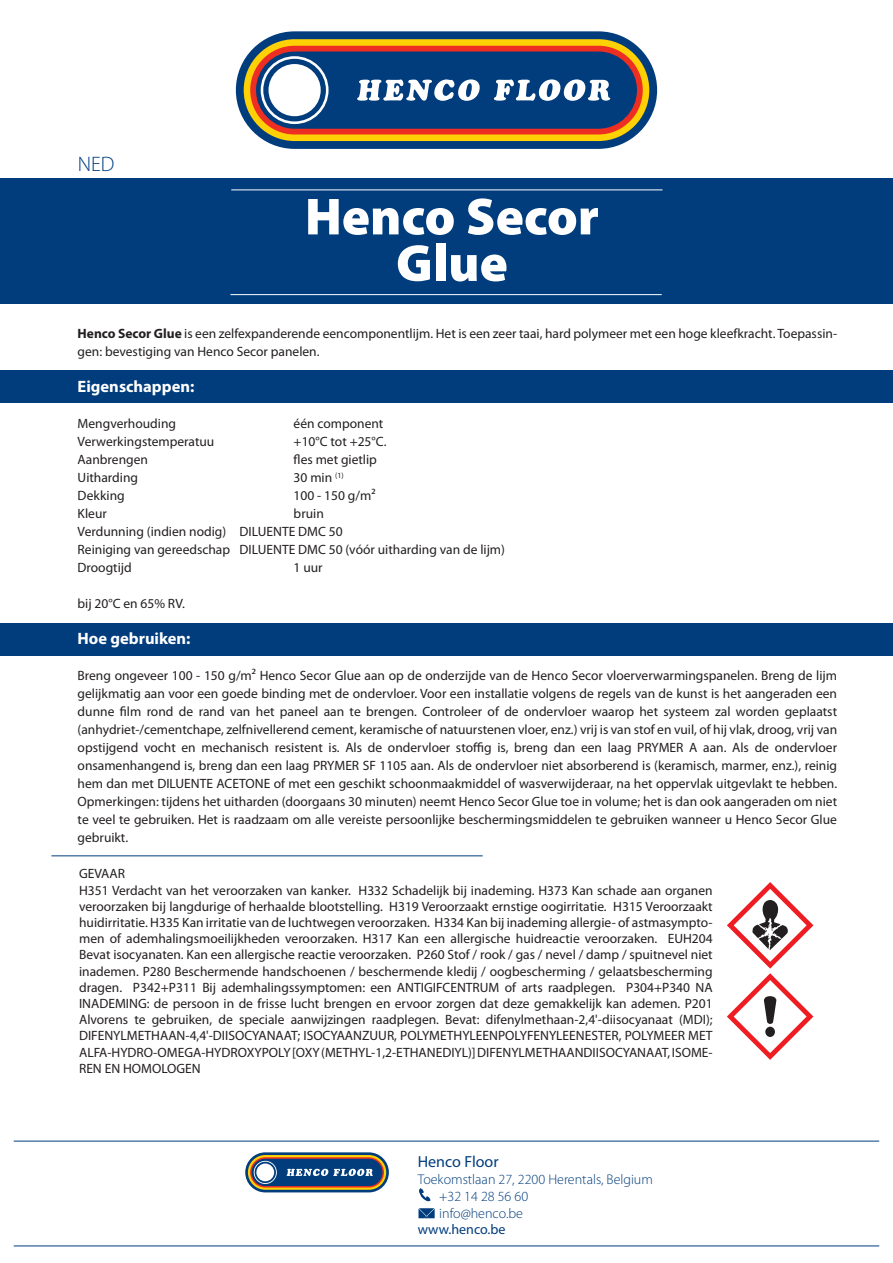
<style>
.page{position:relative;width:893px;height:1263px;background:#fff}
.page>*{position:absolute;margin:0;border:0;box-sizing:border-box;transform-origin:0 0}
.t1{font:900 52.5px/46.5px "Myriad Pro";color:#fff;text-align:center}
.t2{font:300 21px "Myriad Pro";color:#013d7d}
.t3{font:700 16.5px "Myriad Pro";color:#fff}
.t4{font:16.05px "Myriad Pro";color:#013d7d}
.t5{font:300 14.1px/16.8px "Myriad Pro";color:#013d7d}
.t6{font:14.1px "Myriad Pro";color:#013d7d}
.t7{font:13.5px/18px "Myriad Pro";color:#231f20}
.s1{font-weight:700}
</style>
<div class="page">
<div style="left:0;top:623px;width:893px;height:32px;background:#013d7d"></div>
<div style="left:0;top:370px;width:893px;height:32px;background:#013d7d"></div>
<div style="left:0;top:179px;width:893px;height:125px;background:#013d7d"></div>
<div style="left:236px;top:31px;width:421px;height:118px;background:#013d7d;border-radius:59px"></div>
<div style="left:244px;top:39px;width:405px;height:102px;background:#fed105;border-radius:51px"></div>
<div style="left:250px;top:46px;width:393px;height:88px;background:#ee2e22;border-radius:44px"></div>
<div style="left:257px;top:52px;width:379px;height:76px;background:#013d7d;border-radius:38px"></div>
<div style="left:256px;top:52px;width:381px;height:77px;border:2px solid #013d7d;border-radius:38px"></div>
<svg style="left:261px;top:56px;width:68px;height:68px"></svg>
<svg style="left:263px;top:59px;width:63px;height:62px"></svg>
<div style="left:269px;top:64px;width:52px;height:52px;background:#fff;border-radius:50%"></div>
<svg style="left:357px;top:79px;width:123px;height:22px"></svg>
<svg style="left:494px;top:79px;width:116px;height:22px"></svg>
<hr style="left:230px;top:294px;width:432px;height:1px;background:#fff">
<hr style="left:231px;top:190px;width:431px;height:1px;background:#fff">
<svg style="left:418px;top:1208px;width:17px;height:10px"></svg>
<svg style="left:419px;top:1188px;width:11px;height:13px"></svg>
<svg style="left:243px;top:1150px;width:148px;height:45px"></svg>
<svg style="left:245px;top:1152px;width:144px;height:40px"></svg>
<svg style="left:248px;top:1155px;width:138px;height:35px"></svg>
<svg style="left:250px;top:1157px;width:134px;height:30px"></svg>
<div style="left:252px;top:1159px;width:130px;height:26px;background:#013d7d;border-radius:13px"></div>
<div style="left:252px;top:1159px;width:130px;height:27px;border:2px solid #013d7d;border-radius:13px"></div>
<svg style="left:254px;top:1161px;width:23px;height:23px"></svg>
<svg style="left:255px;top:1162px;width:21px;height:21px"></svg>
<div style="left:256px;top:1163px;width:18px;height:18px;background:#fff;border-radius:50%"></div>
<svg style="left:287px;top:1169px;width:86px;height:7px"></svg>
<hr style="left:14px;top:1141px;width:865px;height:1px;background:#013d7d">
<svg style="left:727px;top:882px;width:86px;height:178px"></svg>
<hr style="left:51px;top:855px;width:432px;height:1px;background:#013d7d">
<hr style="left:14px;top:1245px;width:865px;height:1px;background:#013d7d">
<h2 class="t2" style="left:78px;top:152px;width:38px">NED</h2>
<h1 class="t1" style="left:305px;top:191px;width:296px">Henco Secor<br>Glue</h1>
<p class="t7" style="left:78px;top:325px;width:761px"><span class="s1">Henco Secor Glue</span> is een zelfexpanderende eencomponentlijm. Het is een zeer taai, hard polymeer met een hoge kleefkracht. Toepassin&shy;gen: bevestiging van Henco Secor panelen.</p>
<p class="t3" style="left:78px;top:376px;width:118px">Eigenschappen:</p>
<p class="t7" style="left:78px;top:415px;width:100px">Mengverhouding</p>
<p class="t7" style="left:294px;top:415px;width:91px">één component</p>
<p class="t7" style="left:78px;top:433px;width:138px">Verwerkingstemperatuu</p>
<p class="t7" style="left:294px;top:433px;width:94px">+10°C tot +25°C.</p>
<p class="t7" style="left:78px;top:451px;width:72px">Aanbrengen</p>
<p class="t7" style="left:294px;top:451px;width:85px">fles met gietlip</p>
<p class="t7" style="left:78px;top:469px;width:62px">Uitharding</p>
<p class="t7" style="left:294px;top:469px;width:51px">30 min <sup>(1)</sup></p>
<p class="t7" style="left:78px;top:487px;width:49px">Dekking</p>
<p class="t7" style="left:294px;top:487px;width:83px">100 - 150 g/m²</p>
<p class="t7" style="left:78px;top:505px;width:31px">Kleur</p>
<p class="t7" style="left:78px;top:505px;width:429px;text-indent:216px">bruin<br>Verdunning (indien nodig) DILUENTE DMC 50<br>Reiniging van gereedschap DILUENTE DMC 50 (vóór uitharding van de lijm)<br>Droogtijd</p>
<p class="t7" style="left:294px;top:559px;width:31px">1 uur</p>
<p class="t7" style="left:78px;top:595px;width:109px">bij 20°C en 65% RV.</p>
<p class="t3" style="left:78px;top:628px;width:114px">Hoe gebruiken:</p>
<p class="t7" style="left:78px;top:667px;width:761px;text-align:justify">Breng ongeveer 100 - 150 g/m² Henco Secor Glue aan op de onderzijde van de Henco Secor vloerverwarmingspanelen. Breng de lijm gelijkmatig aan voor een goede binding met de ondervloer. Voor een installatie volgens de regels van de kunst is het aangeraden een dunne film rond de rand van het paneel aan te brengen. Controleer of de ondervloer waarop het systeem zal worden geplaatst (anhydriet-/cementchape, zelfnivellerend cement, keramische of natuurstenen vloer, enz.) vrij is van stof en vuil, of hij vlak, droog, vrij van opstijgend vocht en mechanisch resistent is. Als de ondervloer stoffig is, breng dan een laag PRYMER A aan. Als de ondervloer onsamenhangend is, breng dan een laag PRYMER SF 1105 aan. Als de ondervloer niet absorberend is (keramisch, marmer, enz.), reinig hem dan met DILUENTE ACETONE of met een geschikt schoonmaakmiddel of wasverwijderaar, na het oppervlak uitgevlakt te hebben.<br>Opmerkingen: tijdens het uitharden (doorgaans 30 minuten) neemt Henco Secor Glue toe in volume; het is dan ook aangeraden om niet te veel te gebruiken. Het is raadzaam om alle vereiste persoonlijke beschermingsmiddelen te gebruiken wanneer u Henco Secor Glue gebruikt.</p>
<p class="t7" style="left:79px;top:866px;width:635px;line-height:16.2px">GEVAAR<br>H351 Verdacht van het veroorzaken van kanker. H332 Schadelijk bij inademing. H373 Kan schade aan organen veroorzaken bij langdurige of herhaalde blootstelling. H319 Veroorzaakt ernstige oogirritatie. H315 Veroorzaakt huidirritatie. H335 Kan irritatie van de luchtwegen veroorzaken. H334 Kan bij inademing allergie- of astmasympto&shy;men of ademhalingsmoeilijkheden veroorzaken. H317 Kan een allergische huidreactie veroorzaken. EUH204<br>Bevat isocyanaten. Kan een allergische reactie veroorzaken. P260 Stof / rook / gas / nevel / damp / spuitnevel niet inademen. P280 Beschermende handschoenen / beschermende kledij / oogbescherming / gelaatsbescherming dragen. P342+P311 Bij ademhalingssymptomen: een ANTIGIFCENTRUM of arts raadplegen. P304+P340 NA INADEMING: de persoon in de frisse lucht brengen en ervoor zorgen dat deze gemakkelijk kan ademen. P201<br>Alvorens te gebruiken, de speciale aanwijzingen raadplegen. Bevat: difenylmethaan-2,4'-diisocyanaat (MDI); DIFENYLMETHAAN-4,4'-DIISOCYANAAT; ISOCYAANZUUR, POLYMETHYLEENPOLYFENYLEENESTER, POLYMEER MET ALFA-HYDRO-OMEGA-HYDROXYPOLY [OXY (METHYL-1,2-ETHANEDIYL)] DIFENYLMETHAANDIISOCYANAAT, ISOME-REN EN HOMOLOGEN</p>
<p class="t4" style="left:418px;top:1153px;width:82px">Henco Floor</p>
<p class="t5" style="left:439px;top:1171px;width:215px;text-indent:-21px">Toekomstlaan 27, 2200 Herentals, Belgium +32 14 28 56 60<br>info@henco.be</p>
<p class="t6" style="left:418px;top:1222px;width:89px">www.henco.be</p>
</div>
